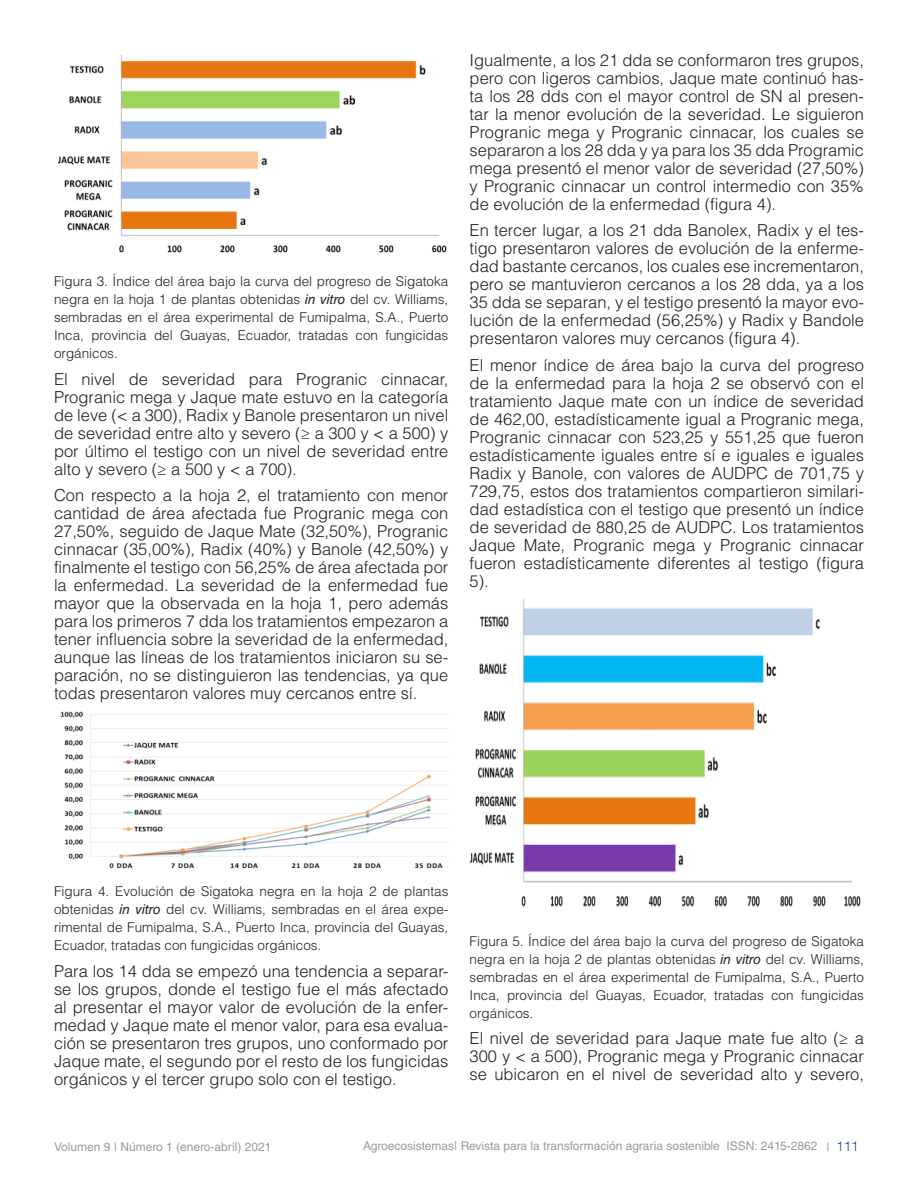
<style>
.page{position:relative;width:918px;height:1188px;background:#fff}
.page>*{position:absolute;margin:0;border:0;box-sizing:border-box;transform-origin:0 0}
.TEXTO{font:300 16.5px/18px "Helvetica LT Std";color:#231f20;text-align:justify}
.pie_de_foto{font:300 13.5px/18px "Helvetica LT Std";color:#231f20;text-align:justify}
.t1{font:12px "Helvetica LT Std";color:#999b9e}
.s1{font-weight:400;font-style:italic}
.s2{font-weight:300;font-size:13.5px;color:#0d4da1}
</style>
<div class="page">
<img style="left:58px;top:54px;width:389px;height:199px">
<img style="left:60px;top:711px;width:388px;height:158px">
<img style="left:470px;top:598px;width:391px;height:309px">
<p class="pie_de_foto" style="left:54px;top:272px;width:396px">Figura 3. Índice del área bajo la curva del progreso de Sigatoka negra en la hoja 1 de plantas obtenidas <span class="s1">in vitro</span> del cv. Williams, sembradas en el área experimental de Fumipalma, S.A., Puerto Inca, provincia del Guayas, Ecuador, tratadas con fungicidas orgánicos.</p>
<p class="TEXTO" style="left:54px;top:370px;width:396px">El nivel de severidad para Progranic cinnacar, Progranic mega y Jaque mate estuvo en la categoría de leve (&lt; a 300), Radix y Banole presentaron un nivel de severidad entre alto y severo (≥ a 300 y &lt; a 500) y por último el testigo con un nivel de severidad entre alto y severo (≥ a 500 y &lt; a 700).</p>
<p class="TEXTO" style="left:54px;top:486px;width:396px">Con respecto a la hoja 2, el tratamiento con menor cantidad de área afectada fue Progranic mega con 27,50%, seguido de Jaque Mate (32,50%), Progranic cinnacar (35,00%), Radix (40%) y Banole (42,50%) y finalmente el testigo con 56,25% de área afectada por la enfermedad. La severidad de la enfermedad fue mayor que la observada en la hoja 1, pero además para los primeros 7 dda los tratamientos empezaron a tener influencia sobre la severidad de la enfermedad, aunque las líneas de los tratamientos iniciaron su se&shy;paración, no se distinguieron las tendencias, ya que todas presentaron valores muy cercanos entre sí.</p>
<p class="TEXTO" style="left:470px;top:51px;width:396px">Igualmente, a los 21 dda se conformaron tres grupos, pero con ligeros cambios, Jaque mate continuó has&shy;ta los 28 dds con el mayor control de SN al presen&shy;tar la menor evolución de la severidad. Le siguieron Progranic mega y Progranic cinnacar, los cuales se separaron a los 28 dda y ya para los 35 dda Programic mega presentó el menor valor de severidad (27,50%) y Progranic cinnacar un control intermedio con 35% de evolución de la enfermedad (figura 4).</p>
<p class="TEXTO" style="left:470px;top:221px;width:396px">En tercer lugar, a los 21 dda Banolex, Radix y el tes&shy;tigo presentaron valores de evolución de la enferme&shy;dad bastante cercanos, los cuales ese incrementaron, pero se mantuvieron cercanos a los 28 dda, ya a los 35 dda se separan, y el testigo presentó la mayor evo&shy;lución de la enfermedad (56,25%) y Radix y Bandole presentaron valores muy cercanos (figura 4).</p>
<p class="TEXTO" style="left:470px;top:356px;width:396px">El menor índice de área bajo la curva del progreso de la enfermedad para la hoja 2 se observó con el tratamiento Jaque mate con un índice de severidad de 462,00, estadísticamente igual a Progranic mega, Progranic cinnacar con 523,25 y 551,25 que fueron estadísticamente iguales entre sí e iguales e iguales Radix y Banole, con valores de AUDPC de 701,75 y 729,75, estos dos tratamientos compartieron similari&shy;dad estadística con el testigo que presentó un índice de severidad de 880,25 de AUDPC. Los tratamientos Jaque Mate, Progranic mega y Progranic cinnacar fueron estadísticamente diferentes al testigo (figura 5).</p>
<p class="pie_de_foto" style="left:54px;top:882px;width:396px">Figura 4. Evolución de Sigatoka negra en la hoja 2 de plantas obtenidas <span class="s1">in vitro</span> del cv. Williams, sembradas en el área expe&shy;rimental de Fumipalma, S.A., Puerto Inca, provincia del Guayas, Ecuador, tratadas con fungicidas orgánicos.</p>
<p class="TEXTO" style="left:54px;top:962px;width:396px">Para los 14 dda se empezó una tendencia a separar&shy;se los grupos, donde el testigo fue el más afectado al presentar el mayor valor de evolución de la enfer&shy;medad y Jaque mate el menor valor, para esa evalua&shy;ción se presentaron tres grupos, uno conformado por Jaque mate, el segundo por el resto de los fungicidas orgánicos y el tercer grupo solo con el testigo.</p>
<p class="pie_de_foto" style="left:470px;top:932px;width:396px">Figura 5. Índice del área bajo la curva del progreso de Sigatoka negra en la hoja 2 de plantas obtenidas <span class="s1">in vitro</span> del cv. Williams, sembradas en el área experimental de Fumipalma, S.A., Puerto Inca, provincia del Guayas, Ecuador, tratadas con fungicidas orgánicos.</p>
<p class="TEXTO" style="left:470px;top:1029px;width:396px">El nivel de severidad para Jaque mate fue alto (≥ a 300 y &lt; a 500), Progranic mega y Progranic cinnacar se ubicaron en el nivel de severidad alto y severo,</p>
<p class="t1" style="left:54px;top:1139px;width:219px">Volumen 9 | Número 1 (enero-abril) 2021</p>
<p class="t1" style="left:363px;top:1139px;width:497px">Agroecosistemas| Revista para la transformación agraria sostenible ISSN: 2415-2862 | <span class="s2">111</span></p>
</div>
